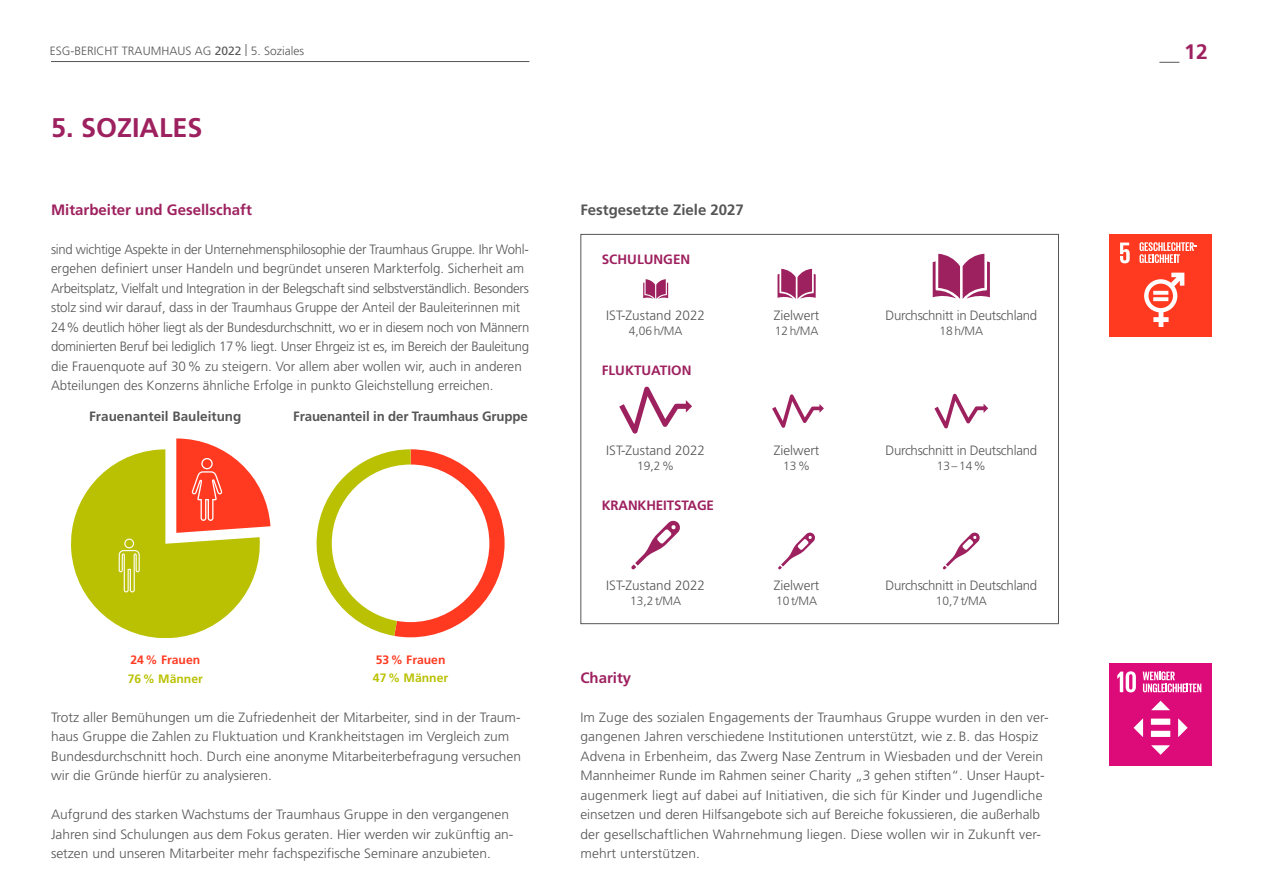
<style>
.page{position:relative;width:1263px;height:893px;background:#fff}
.page>*{position:absolute;margin:0;border:0;box-sizing:border-box;transform-origin:0 0}
.t1{font:700 27px "Frutiger LT Pro";color:#9e215f}
.t2{font:700 21px "Frutiger LT Pro";color:#9e215f}
.t3{font:700 15px "Frutiger LT Pro";color:#9e215f}
.t4{font:700 15px "Frutiger LT Pro";color:#565656}
.t5{font:300 13.5px/19.5px "Frutiger LT Pro";color:#565656}
.t6{font:300 13.5px/19.5px "Frutiger LT Pro";letter-spacing:-.02em;color:#565656}
.t7{font:700 13.5px "Frutiger LT Pro";letter-spacing:-.01em;color:#565656}
.t8{font:700 13.5px "Frutiger LT Pro";color:#9e215f}
.t9{font:700 12.15px "Frutiger LT Pro";color:#ff3a21}
.t10{font:700 12.15px "Frutiger LT Pro";color:#bac103}
.t11{font:300 12px "Frutiger LT Pro";color:#565656}
.s1{font-weight:400}
</style>
<div class="page">
<hr style="left:51px;top:61px;width:478px;height:1px;background:#565656">
<svg style="left:1159px;top:62px;width:20px;height:1px"></svg>
<div style="left:1110px;top:234px;width:102px;height:102px;background:#ff3a21"></div>
<svg style="left:1120px;top:243px;width:10px;height:20px"></svg>
<svg style="left:1144px;top:273px;width:40px;height:54px"></svg>
<svg style="left:1153px;top:291px;width:15px;height:4px"></svg>
<svg style="left:1153px;top:297px;width:15px;height:4px"></svg>
<svg style="left:1139px;top:242px;width:57px;height:21px"></svg>
<svg style="left:316px;top:449px;width:189px;height:188px"></svg>
<svg style="left:643px;top:279px;width:25px;height:20px"></svg>
<svg style="left:777px;top:269px;width:39px;height:30px"></svg>
<svg style="left:933px;top:254px;width:57px;height:45px"></svg>
<svg style="left:943px;top:532px;width:37px;height:37px"></svg>
<svg style="left:778px;top:532px;width:37px;height:37px"></svg>
<svg style="left:631px;top:520px;width:49px;height:50px"></svg>
<svg style="left:619px;top:387px;width:73px;height:47px"></svg>
<svg style="left:934px;top:394px;width:54px;height:34px"></svg>
<svg style="left:772px;top:394px;width:52px;height:34px"></svg>
<div style="left:1110px;top:663px;width:102px;height:102px;background:#dd0a79"></div>
<svg style="left:1117px;top:671px;width:19px;height:21px"></svg>
<div style="left:1151px;top:731px;width:19px;height:6px;background:#fff"></div>
<div style="left:1151px;top:719px;width:19px;height:6px;background:#fff"></div>
<svg style="left:1151px;top:701px;width:19px;height:9px"></svg>
<svg style="left:1178px;top:718px;width:9px;height:19px"></svg>
<svg style="left:1151px;top:745px;width:19px;height:10px"></svg>
<svg style="left:1133px;top:718px;width:10px;height:19px"></svg>
<svg style="left:1143px;top:671px;width:58px;height:21px"></svg>
<svg style="left:71px;top:439px;width:199px;height:198px"></svg>
<p class="t11" style="left:50px;top:44px;width:256px">ESG-BERICHT TRAUMHAUS AG <span class="s1">2022</span> | 5. Soziales</p>
<h2 class="t2" style="left:1184px;top:39px;width:25px">12</h2>
<h1 class="t1" style="left:51px;top:112px;width:153px">5. SOZIALES</h1>
<p class="t3" style="left:51px;top:200px;width:202px">Mitarbeiter und Gesellschaft</p>
<p class="t6" style="left:51px;top:239px;width:480px">sind wichtige Aspekte in der Unternehmensphilosophie der Traumhaus Gruppe. Ihr Wohl&shy;ergehen definiert unser Handeln und begründet unseren Markterfolg. Sicherheit am Arbeitsplatz, Vielfalt und Integration in der Belegschaft sind selbstverständlich. Besonders stolz sind wir darauf, dass in der Traumhaus Gruppe der Anteil der Bauleiterinnen mit 24% deutlich höher liegt als der Bundesdurchschnitt, wo er in diesem noch von Männern dominierten Beruf bei lediglich 17% liegt. Unser Ehrgeiz ist es, im Bereich der Bauleitung die Frauenquote auf 30% zu steigern. Vor allem aber wollen wir, auch in anderen Abteilungen des Konzerns ähnliche Erfolge in punkto Gleichstellung erreichen.</p>
<p class="t7" style="left:89px;top:408px;width:154px">Frauenanteil Bauleitung</p>
<p class="t7" style="left:293px;top:408px;width:236px">Frauenanteil in der Traumhaus Gruppe</p>
<p class="t9" style="left:130px;top:653px;width:71px">24% Frauen</p>
<p class="t10" style="left:128px;top:671px;width:77px">76% Männer</p>
<p class="t9" style="left:376px;top:653px;width:71px">53% Frauen</p>
<p class="t10" style="left:373px;top:671px;width:77px">47% Männer</p>
<p class="t5" style="left:51px;top:707px;width:472px">Trotz aller Bemühungen um die Zufriedenheit der Mitarbeiter, sind in der Traum&shy;haus Gruppe die Zahlen zu Fluktuation und Krankheitstagen im Vergleich zum Bundesdurchschnitt hoch. Durch eine anonyme Mitarbeiterbefragung versuchen wir die Gründe hierfür zu analysieren.</p>
<p class="t5" style="left:51px;top:805px;width:464px">Aufgrund des starken Wachstums der Traumhaus Gruppe in den vergangenen<br>Jahren sind Schulungen aus dem Fokus geraten. Hier werden wir zukünftig an&shy;setzen und unseren Mitarbeiter mehr fachspezifische Seminare anzubieten.</p>
<p class="t4" style="left:580px;top:200px;width:165px">Festgesetzte Ziele 2027</p>
<p class="t8" style="left:602px;top:251px;width:90px">SCHULUNGEN</p>
<p class="t5" style="left:606px;top:306px;width:100px">IST-Zustand 2022</p>
<p class="t11" style="left:629px;top:324px;width:55px">4,06h/MA</p>
<p class="t8" style="left:602px;top:362px;width:91px">FLUKTUATION</p>
<p class="t5" style="left:606px;top:441px;width:100px">IST-Zustand 2022</p>
<p class="t11" style="left:637px;top:459px;width:38px">19,2%</p>
<p class="t8" style="left:602px;top:497px;width:114px">KRANKHEITSTAGE</p>
<p class="t5" style="left:606px;top:576px;width:100px">IST-Zustand 2022</p>
<p class="t11" style="left:630px;top:593px;width:52px">13,2t/MA</p>
<p class="t5" style="left:774px;top:306px;width:47px">Zielwert</p>
<p class="t11" style="left:775px;top:324px;width:45px">12h/MA</p>
<p class="t5" style="left:774px;top:441px;width:47px">Zielwert</p>
<p class="t11" style="left:783px;top:459px;width:28px">13%</p>
<p class="t5" style="left:774px;top:576px;width:47px">Zielwert</p>
<p class="t11" style="left:776px;top:593px;width:42px">10t/MA</p>
<p class="t6" style="left:885px;top:306px;width:153px">Durchschnitt in Deutschland</p>
<p class="t11" style="left:939px;top:324px;width:45px">18h/MA</p>
<p class="t6" style="left:885px;top:441px;width:153px">Durchschnitt in Deutschland</p>
<p class="t11" style="left:937px;top:459px;width:51px">13–14%</p>
<p class="t6" style="left:885px;top:576px;width:153px">Durchschnitt in Deutschland</p>
<p class="t11" style="left:936px;top:593px;width:52px">10,7t/MA</p>
<p class="t3" style="left:580px;top:668px;width:52px">Charity</p>
<p class="t5" style="left:580px;top:707px;width:470px">Im Zuge des sozialen Engagements der Traumhaus Gruppe wurden in den ver&shy;gangenen Jahren verschiedene Institutionen unterstützt, wie z. B. das Hospiz Advena in Erbenheim, das Zwerg Nase Zentrum in Wiesbaden und der Verein Mannheimer Runde im Rahmen seiner Charity „3 gehen stiften“. Unser Haupt&shy;augenmerk liegt auf dabei auf Initiativen, die sich für Kinder und Jugendliche einsetzen und deren Hilfsangebote sich auf Bereiche fokussieren, die außerhalb der gesellschaftlichen Wahrnehmung liegen. Diese wollen wir in Zukunft ver&shy;mehrt unterstützen.</p>
</div>
